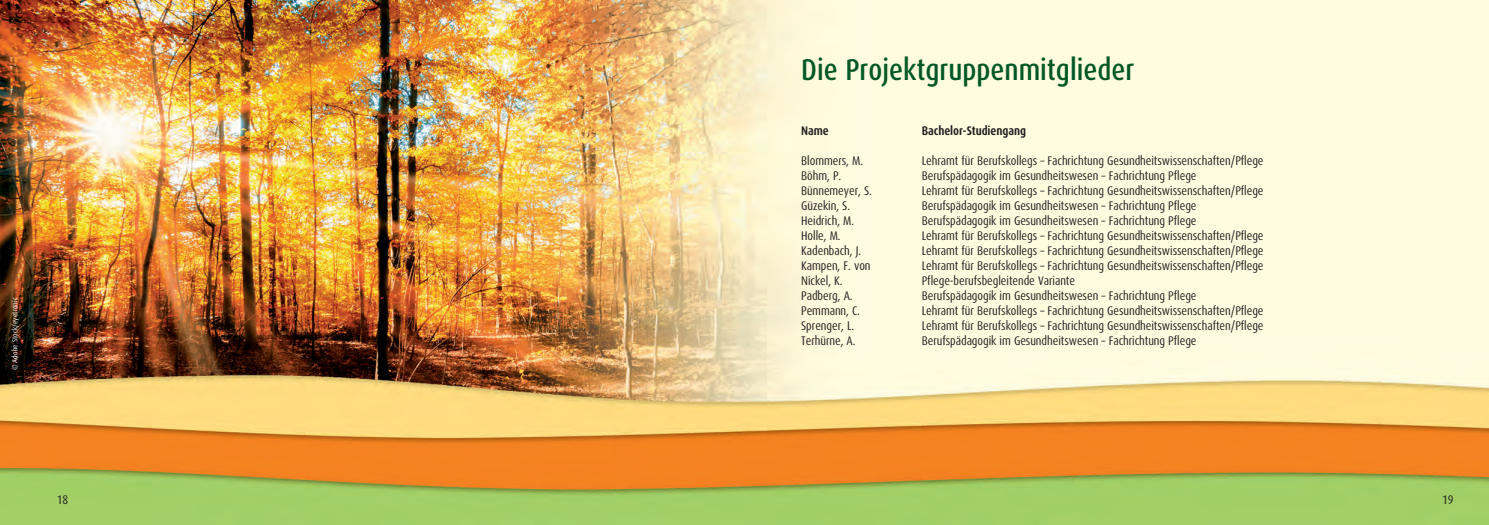
<style>
.page{position:relative;width:1489px;height:525px;background:#fff}
.page>*{position:absolute;margin:0;border:0;box-sizing:border-box;transform-origin:0 0}
.t1{font:500 condensed 30px "Dax OT";color:#005824}
.t2{font:condensed 12.5px/15px "Dax OT";letter-spacing:-.005em;color:#231f20}
.t3{font:700 condensed 12.5px "Dax OT";letter-spacing:-.005em;color:#231f20}
.t4{font:condensed 7.5px "Dax OT";letter-spacing:.025em;color:#fff}
</style>
<div class="page">
<img style="left:0;top:0;width:1488px;height:524px">
<p class="t4" style="left:10px;top:370px;width:74px;rotate:-90deg">© Adobe Stock/eyetronic</p>
<h1 class="t1" style="left:801px;top:51px;width:334px">Die Projektgruppenmitglieder</h1>
<p class="t3" style="left:801px;top:123px;width:29px">Name</p>
<p class="t3" style="left:921px;top:123px;width:106px">Bachelor-Studiengang</p>
<p class="t2" style="left:801px;top:153px;width:72px">Blommers, M.<br>Böhm, P.<br>Bünnemeyer, S.<br>Güzekin, S.<br>Heidrich, M.<br>Holle, M.<br>Kadenbach, J.<br>Kampen, F. von<br>Nickel, K.<br>Padberg, A.<br>Pemmann, C.<br>Sprenger, L.<br>Terhürne, A.</p>
<p class="t2" style="left:921px;top:153px;width:343px">Lehramt für Berufskollegs – Fachrichtung Gesundheitswissenschaften/Pflege Berufspädagogik im Gesundheitswesen – Fachrichtung Pflege<br>Lehramt für Berufskollegs – Fachrichtung Gesundheitswissenschaften/Pflege Berufspädagogik im Gesundheitswesen – Fachrichtung Pflege Berufspädagogik im Gesundheitswesen – Fachrichtung Pflege<br>Lehramt für Berufskollegs – Fachrichtung Gesundheitswissenschaften/Pflege Lehramt für Berufskollegs – Fachrichtung Gesundheitswissenschaften/Pflege Lehramt für Berufskollegs – Fachrichtung Gesundheitswissenschaften/Pflege Pflege-berufsbegleitende Variante<br>Berufspädagogik im Gesundheitswesen – Fachrichtung Pflege<br>Lehramt für Berufskollegs – Fachrichtung Gesundheitswissenschaften/Pflege Lehramt für Berufskollegs – Fachrichtung Gesundheitswissenschaften/Pflege Berufspädagogik im Gesundheitswesen – Fachrichtung Pflege</p>
<p class="t2" style="left:57px;top:492px;width:13px">18</p>
<p class="t2" style="left:1441px;top:492px;width:13px">19</p>
</div>
